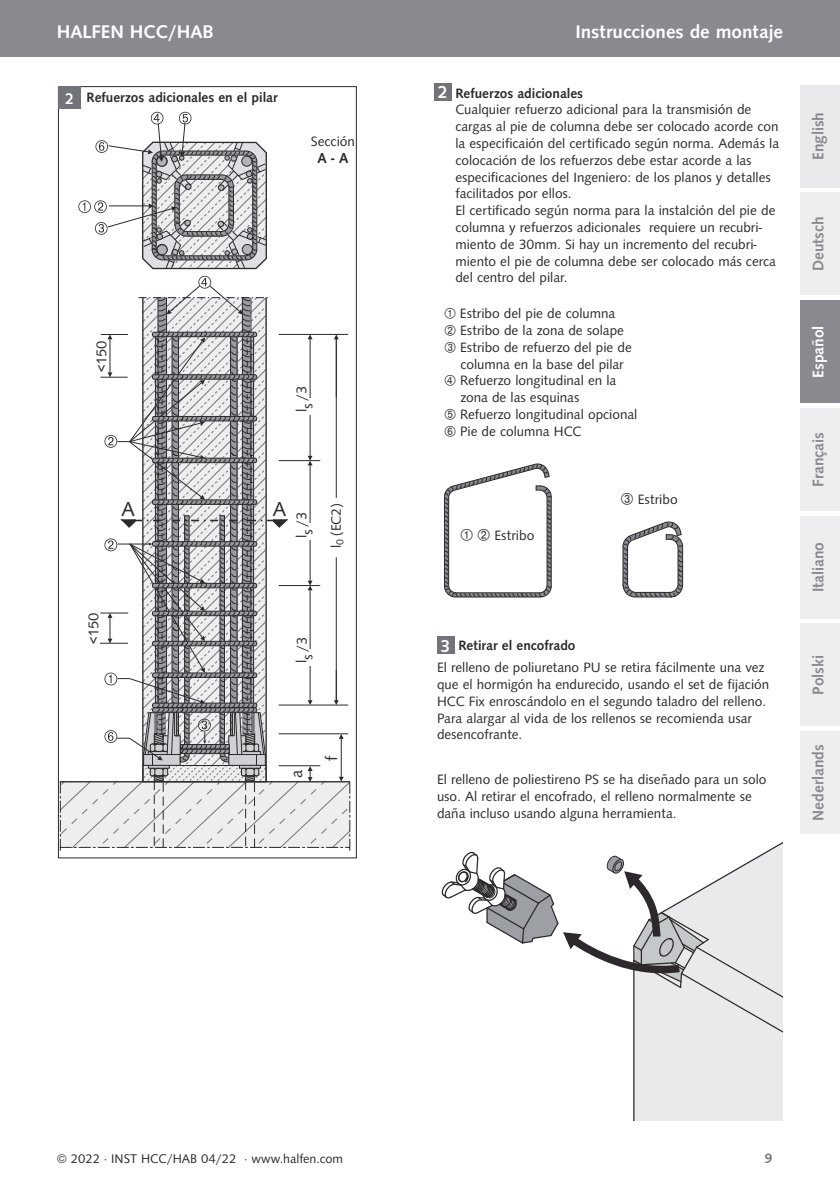
<style>
.page{position:relative;width:840px;height:1191px;background:#fff}
.page>*{position:absolute;margin:0;border:0;box-sizing:border-box;transform-origin:0 0}
.t1{font:21px "Syntax TOT";color:#2c282c}
.t2{font:500 19px "Syntax TOT";color:#fff}
.t3{font:16.8px "Syntax TOT";color:#2c282c}
.t4{font:500 16px "Syntax TOT";color:#888a8f}
.t5{font:500 16px "Syntax TOT";color:#fff}
.t6{font:500 15px "Syntax TOT";color:#2c282c}
.t7{font:14.8px "Syntax TOT";color:#2c282c}
.t8{font:14px/16.8px "Syntax TOT";color:#2c282c}
.t9{font:500 14px "Syntax TOT";color:#2c282c}
.t10{font:500 14px "Syntax TOT";color:#717478}
.t11{font:13px "Syntax TOT";color:#2c282c}
.s1{font-weight:500;font-size:18px;color:#fff}
.s2{font-weight:500}
</style>
<div class="page">
<div style="left:434px;top:83px;width:17px;height:17px;background:#717478"></div>
<svg style="left:622px;top:521px;width:61px;height:76px"></svg>
<svg style="left:78px;top:112px;width:189px;height:158px"></svg>
<svg style="left:60px;top:276px;width:290px;height:574px"></svg>
<div style="left:58px;top:86px;width:23px;height:23px;background:#717478"></div>
<svg style="left:441px;top:842px;width:341px;height:278px"></svg>
<div style="left:437px;top:637px;width:17px;height:17px;background:#717478"></div>
<hr style="left:336px;top:338px;width:1px;height:160px;background:#2c282c">
<hr style="left:336px;top:557px;width:1px;height:144px;background:#2c282c">
<div style="left:0;top:0;width:839px;height:57px;background:#888a8f"></div>
<div style="left:799px;top:193px;width:40px;height:102px;background:#edeeef"></div>
<div style="left:799px;top:516px;width:40px;height:102px;background:#edeeef"></div>
<div style="left:799px;top:85px;width:40px;height:102px;background:#eaeaec"></div>
<div style="left:799px;top:408px;width:40px;height:102px;background:#edeeef"></div>
<div style="left:799px;top:731px;width:40px;height:102px;background:#edeeef"></div>
<div style="left:799px;top:624px;width:40px;height:102px;background:#edeeef"></div>
<div style="left:799px;top:300px;width:40px;height:103px;background:#888a8f"></div>
<svg style="left:444px;top:463px;width:107px;height:134px"></svg>
<h2 class="t2" style="left:57px;top:25px;width:158px">HALFEN HCC/HAB</h2>
<h2 class="t2" style="left:575px;top:25px;width:209px">Instrucciones de montaje</h2>
<p class="t5" style="left:65px;top:92px;width:10px">2</p>
<p class="t9" style="left:86px;top:92px;width:193px">Refuerzos adicionales en el pilar</p>
<p class="t8" style="left:311px;top:134px;width:45px">Sección</p>
<p class="t6" style="left:317px;top:152px;width:32px">A - A</p>
<p class="t7" style="left:96px;top:372px;width:33px;rotate:-90deg">051&lt;</p>
<p class="t7" style="left:296px;top:412px;width:27px;rotate:-90deg">ls 3/</p>
<h1 class="t1" style="left:121px;top:501px;width:15px">A</h1>
<h1 class="t1" style="left:272px;top:501px;width:15px">A</h1>
<p class="t7" style="left:296px;top:537px;width:27px;rotate:-90deg">ls 3/</p>
<p class="t8" style="left:329px;top:548px;width:47px;rotate:-90deg">l<sub>0</sub> (EC2)</p>
<p class="t7" style="left:88px;top:644px;width:33px;rotate:-90deg">051&lt;</p>
<p class="t7" style="left:296px;top:662px;width:27px;rotate:-90deg">ls 3/</p>
<p class="t3" style="left:290px;top:778px;width:10px;rotate:-90deg">a</p>
<p class="t3" style="left:325px;top:761px;width:7px;rotate:-90deg">f</p>
<p class="t8" style="left:455px;top:86px;width:325px;text-indent:-18px"><span class="s1">2</span> <span class="s2">Refuerzos adicionales<br></span>Cualquier refuerzo adicional para la transmisión de cargas al pie de columna debe ser colocado acorde con la especificaión del certificado según norma. Además la colocación de los refuerzos debe estar acorde a las especificaciones del Ingeniero: de los planos y detalles facilitados por ellos.<br>El certificado según norma para la instalción del pie de columna y refuerzos adicionales requiere un recubri&shy;miento de 30mm. Si hay un incremento del recubri&shy;miento el pie de columna debe ser colocado más cerca del centro del pilar.</p>
<p class="t8" style="left:459px;top:306px;width:179px">Estribo del pie de columna<br>Estribo de la zona de solape<br>Estribo de refuerzo del pie de columna en la base del pilar<br>Refuerzo longitudinal en la zona de las esquinas<br>Refuerzo longitudinal opcional<br>Pie de columna HCC</p>
<p class="t8" style="left:494px;top:528px;width:41px">Estribo</p>
<p class="t8" style="left:637px;top:492px;width:41px">Estribo</p>
<p class="t8" style="left:437px;top:635px;width:329px;line-height:22.4px"><span class="s1">3</span> <span class="s2">Retirar el encofrado<br></span>El relleno de poliuretano PU se retira fácilmente una vez</p>
<p class="t8" style="left:437px;top:677px;width:333px">que el hormigón ha endurecido, usando el set de fijación HCC Fix enroscándolo en el segundo taladro del relleno.<br>Para alargar al vida de los rellenos se recomienda usar desencofrante.</p>
<p class="t8" style="left:437px;top:772px;width:331px">El relleno de poliestireno PS se ha diseñado para un solo uso. Al retirar el encofrado, el relleno normalmente se daña incluso usando alguna herramienta.</p>
<p class="t4" style="left:811px;top:160px;width:49px;rotate:-90deg">English</p>
<p class="t4" style="left:811px;top:271px;width:56px;rotate:-90deg">Deutsch</p>
<p class="t5" style="left:811px;top:378px;width:54px;rotate:-90deg">Español</p>
<p class="t4" style="left:811px;top:487px;width:56px;rotate:-90deg">Français</p>
<p class="t4" style="left:811px;top:592px;width:52px;rotate:-90deg">Italiano</p>
<p class="t4" style="left:811px;top:694px;width:41px;rotate:-90deg">Polski</p>
<p class="t4" style="left:811px;top:821px;width:78px;rotate:-90deg">Nederlands</p>
<p class="t11" style="left:57px;top:1153px;width:287px">© 2022 · INST HCC/HAB 04/22 · www.halfen.com</p>
<p class="t10" style="left:764px;top:1152px;width:9px">9</p>
</div>
